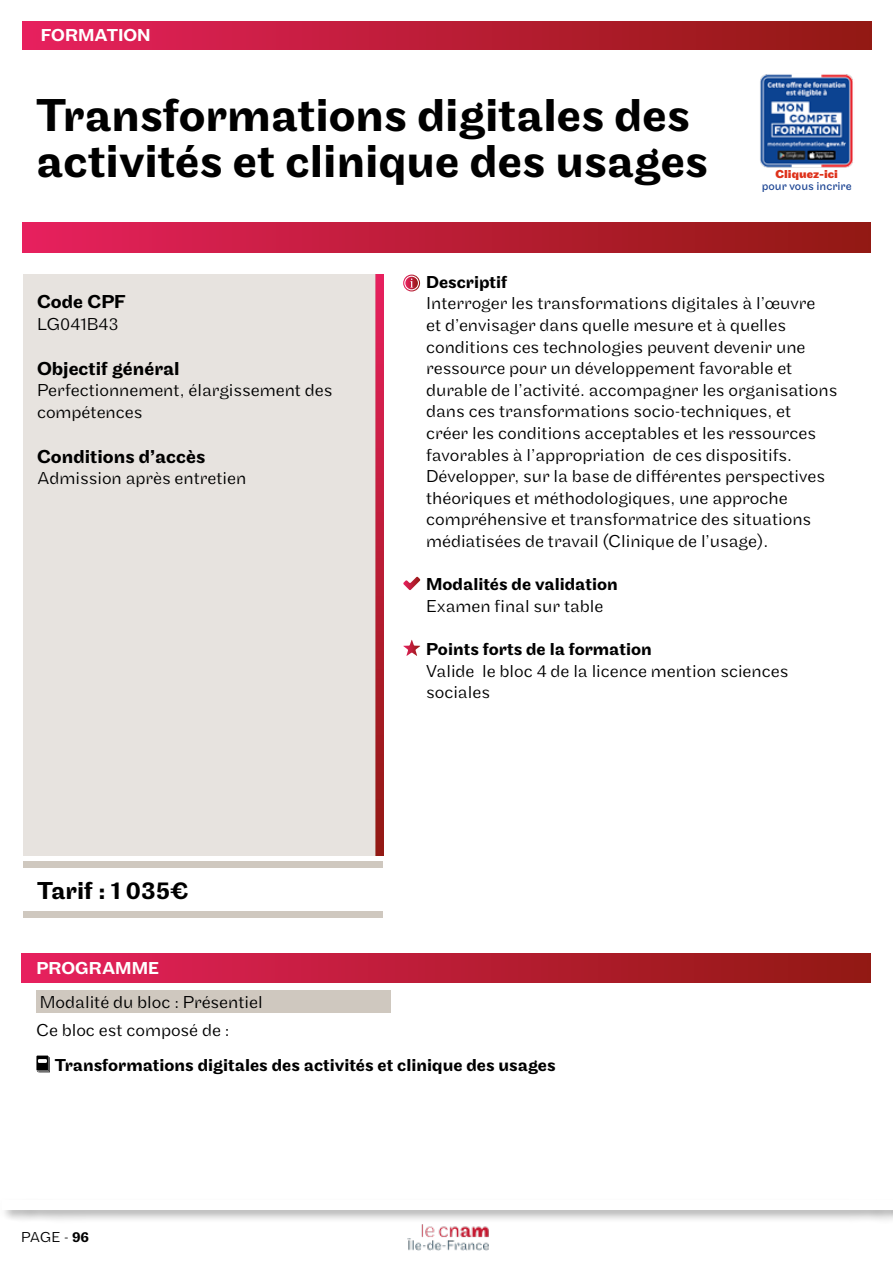
<style>
.page{position:relative;width:893px;height:1263px;background:#fff}
.page>*{position:absolute;margin:0;border:0;box-sizing:border-box;transform-origin:0 0}
.t1{font:500 48px/46.5px "Maple";color:#000}
.t2{font:500 25.5px "Maple";color:#000}
.t3{font:500 19.5px "Maple";color:#000}
.t4{font:300 18px/21.6px "Maple";color:#000}
.t5{font:500 18px "Maple";color:#000}
.t6{font:500 18px "Maple";color:#fff}
.t7{font:300 15px "Maple";color:#000}
.t8{font:12px "Maple";color:#1d4593}
.t9{font:700 12px "Maple";color:#de321b}
.s1{font-weight:500}
</style>
<div class="page">
<div style="left:0;top:1198px;width:893px;height:26px;background:#000;opacity:.32"></div>
<div style="left:2px;top:1200px;width:891px;height:9px;background:#fff"></div>
<img style="left:407px;top:1224px;width:81px;height:26px">
<div style="left:22px;top:222px;width:849px;height:31px;background:linear-gradient(to right,#e6215d,#911911)"></div>
<div style="left:22px;top:21px;width:850px;height:29px;background:linear-gradient(to right,#e6215c,#911911)"></div>
<div style="left:24px;top:861px;width:359px;height:7px;background:#cfc8bf"></div>
<div style="left:24px;top:911px;width:359px;height:7px;background:#cfc8bf"></div>
<svg style="left:376px;top:274px;width:8px;height:582px;background:#bb1c36"></svg>
<div style="left:24px;top:274px;width:352px;height:582px;background:#e7e3df"></div>
<svg style="left:403px;top:275px;width:17px;height:16px"></svg>
<div style="left:36px;top:990px;width:355px;height:23px;background:#cfc8bf"></div>
<div style="left:21px;top:954px;width:849px;height:28px;background:linear-gradient(to right,#e6215d,#911911)"></div>
<svg style="left:36px;top:1055px;width:14px;height:17px"></svg>
<svg style="left:403px;top:640px;width:17px;height:16px"></svg>
<svg style="left:403px;top:577px;width:17px;height:13px"></svg>
<img style="left:760px;top:74px;width:93px;height:94px">
<p class="t6" style="left:41px;top:25px;width:111px">FORMATION</p>
<h1 class="t1" style="left:36px;top:93px;width:673px">Transformations digitales des activités et clinique des usages</h1>
<p class="t9" style="left:775px;top:167px;width:64px">Cliquez-ici</p>
<p class="t8" style="left:762px;top:179px;width:91px">pour vous incrire</p>
<p class="t3" style="left:37px;top:290px;width:90px">Code CPF</p>
<p class="t4" style="left:37px;top:313px;width:83px">LG041B43</p>
<p class="t3" style="left:37px;top:357px;width:144px">Objectif général</p>
<p class="t4" style="left:37px;top:379px;width:297px">Perfectionnement, élargissement des compétences</p>
<p class="t3" style="left:37px;top:445px;width:170px">Conditions d’accès</p>
<p class="t4" style="left:37px;top:468px;width:211px">Admission après entretien</p>
<h2 class="t2" style="left:37px;top:876px;width:153px">Tarif : 1 035€</h2>
<p class="t6" style="left:36px;top:957px;width:124px">PROGRAMME</p>
<p class="t4" style="left:40px;top:991px;width:224px">Modalité du bloc : Présentiel</p>
<p class="t5" style="left:426px;top:271px;width:83px">Descriptif</p>
<p class="t4" style="left:426px;top:293px;width:413px">Interroger les transformations digitales à l’œuvre<br>et d’envisager dans quelle mesure et à quelles conditions ces technologies peuvent devenir une ressource pour un développement favorable et durable de l’activité. accompagner les organisations dans ces transformations socio-techniques, et créer les conditions acceptables et les ressources favorables à l’appropriation de ces dispositifs.<br>Développer, sur la base de différentes perspectives théoriques et méthodologiques, une approche compréhensive et transformatrice des situations médiatisées de travail (Clinique de l’usage).</p>
<p class="t5" style="left:426px;top:574px;width:193px">Modalités de validation</p>
<p class="t4" style="left:426px;top:595px;width:179px">Examen final sur table</p>
<p class="t5" style="left:426px;top:639px;width:227px">Points forts de la formation</p>
<p class="t4" style="left:426px;top:660px;width:364px">Valide le bloc 4 de la licence mention sciences sociales</p>
<p class="t4" style="left:36px;top:1019px;width:195px">Ce bloc est composé de :</p>
<p class="t5" style="left:55px;top:1054px;width:502px">Transformations digitales des activités et clinique des usages</p>
<p class="t7" style="left:21px;top:1229px;width:69px">PAGE - <span class="s1">96</span></p>
</div>
